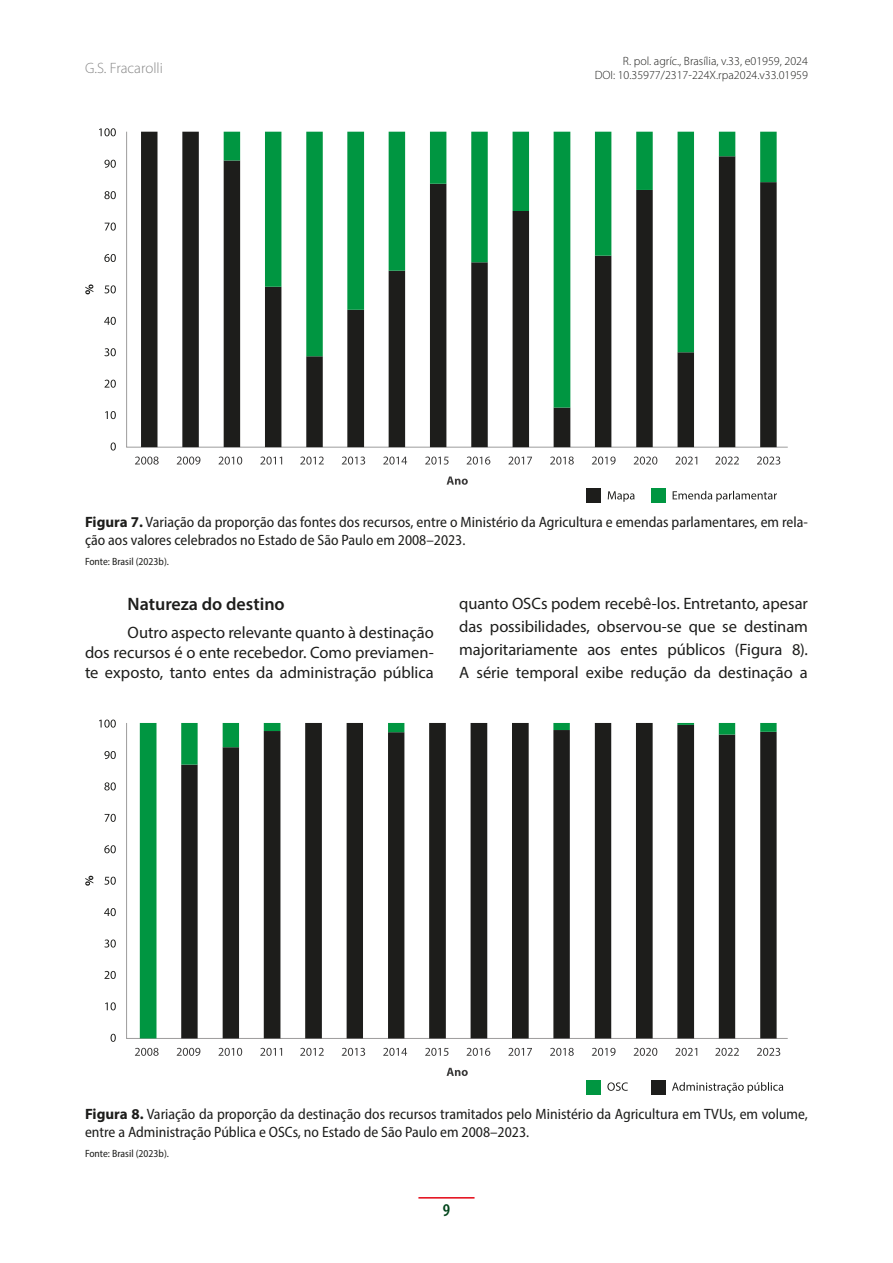
<style>
.page{position:relative;width:893px;height:1263px;background:#fff}
.page>*{position:absolute;margin:0;border:0;box-sizing:border-box;transform-origin:0 0}
.t1{font:600 18px "Myriad Pro";color:#1d1d1b}
.t2{font:600 condensed 18px "Myriad Pro";color:#00451a}
.t3{font:16.5px/23px "Myriad Pro";letter-spacing:-.005em;color:#1d1d1b;text-align:justify}
.t4{font:semi-condensed 15px/18px "Myriad Pro";color:#1d1d1b}
.t5{font:300 15px "Myriad Pro";color:#878787}
.t6{font:300 12px/14.4px "Myriad Pro";color:#1d1d1b;text-align:right}
.t7{font:semi-condensed 10.5px "Myriad Pro";color:#1d1d1b}
.s1{font-weight:700;font-stretch:normal}
</style>
<div class="page">
<hr style="left:418px;top:1197px;width:57px;height:1px;background:#e30614">
<div style="left:587px;top:489px;width:14px;height:14px;background:#1d1d1b"></div>
<svg style="left:608px;top:491px;width:26px;height:11px"></svg>
<div style="left:651px;top:489px;width:14px;height:14px;background:#009641"></div>
<svg style="left:673px;top:491px;width:104px;height:11px"></svg>
<svg style="left:126px;top:131px;width:662px;height:317px"></svg>
<svg style="left:99px;top:128px;width:17px;height:322px"></svg>
<svg style="left:85px;top:284px;width:8px;height:10px"></svg>
<svg style="left:135px;top:456px;width:24px;height:9px"></svg>
<svg style="left:177px;top:456px;width:23px;height:9px"></svg>
<svg style="left:219px;top:456px;width:23px;height:9px"></svg>
<svg style="left:260px;top:456px;width:22px;height:9px"></svg>
<svg style="left:300px;top:456px;width:24px;height:9px"></svg>
<svg style="left:342px;top:456px;width:23px;height:9px"></svg>
<svg style="left:383px;top:456px;width:24px;height:9px"></svg>
<svg style="left:425px;top:456px;width:24px;height:9px"></svg>
<svg style="left:467px;top:456px;width:23px;height:9px"></svg>
<svg style="left:508px;top:456px;width:24px;height:9px"></svg>
<svg style="left:550px;top:456px;width:24px;height:9px"></svg>
<svg style="left:592px;top:456px;width:24px;height:9px"></svg>
<svg style="left:634px;top:456px;width:23px;height:9px"></svg>
<svg style="left:675px;top:456px;width:22px;height:9px"></svg>
<svg style="left:715px;top:456px;width:24px;height:9px"></svg>
<svg style="left:757px;top:456px;width:23px;height:9px"></svg>
<svg style="left:447px;top:476px;width:21px;height:9px"></svg>
<svg style="left:141px;top:132px;width:636px;height:315px"></svg>
<svg style="left:224px;top:132px;width:553px;height:276px"></svg>
<div style="left:587px;top:1080px;width:14px;height:14px;background:#009641"></div>
<svg style="left:607px;top:1082px;width:21px;height:9px"></svg>
<div style="left:651px;top:1080px;width:14px;height:14px;background:#1d1d1b"></div>
<svg style="left:672px;top:1082px;width:111px;height:11px"></svg>
<svg style="left:126px;top:723px;width:662px;height:316px"></svg>
<svg style="left:99px;top:719px;width:17px;height:323px"></svg>
<svg style="left:85px;top:876px;width:8px;height:10px"></svg>
<svg style="left:135px;top:1048px;width:24px;height:8px"></svg>
<svg style="left:177px;top:1048px;width:23px;height:8px"></svg>
<svg style="left:218px;top:1048px;width:24px;height:8px"></svg>
<svg style="left:260px;top:1048px;width:22px;height:8px"></svg>
<svg style="left:300px;top:1048px;width:24px;height:8px"></svg>
<svg style="left:342px;top:1048px;width:23px;height:8px"></svg>
<svg style="left:383px;top:1048px;width:24px;height:8px"></svg>
<svg style="left:425px;top:1048px;width:23px;height:8px"></svg>
<svg style="left:467px;top:1048px;width:23px;height:8px"></svg>
<svg style="left:508px;top:1048px;width:24px;height:8px"></svg>
<svg style="left:550px;top:1048px;width:24px;height:8px"></svg>
<svg style="left:592px;top:1048px;width:24px;height:8px"></svg>
<svg style="left:634px;top:1048px;width:23px;height:8px"></svg>
<svg style="left:675px;top:1048px;width:22px;height:8px"></svg>
<svg style="left:715px;top:1048px;width:24px;height:8px"></svg>
<svg style="left:757px;top:1048px;width:23px;height:8px"></svg>
<svg style="left:447px;top:1068px;width:21px;height:8px"></svg>
<svg style="left:140px;top:723px;width:637px;height:315px"></svg>
<p class="t5" style="left:85px;top:59px;width:79px">G.S. Fracarolli</p>
<p class="t6" style="left:595px;top:54px;width:215px">R. pol. agríc., Brasília, v.33, e01959, 2024<br>DOI: 10.35977/2317-224X.rpa2024.v33.01959</p>
<p class="t4" style="left:85px;top:513px;width:724px"><span class="s1">Figura 7.</span> Variação da proporção das fontes dos recursos, entre o Ministério da Agricultura e emendas parlamentares, em rela&shy;ção aos valores celebrados no Estado de São Paulo em 2008–2023.</p>
<p class="t7" style="left:85px;top:555px;width:86px">Fonte: Brasil (2023b).</p>
<p class="t1" style="left:128px;top:592px;width:159px">Natureza do destino</p>
<p class="t3" style="left:85px;top:622px;width:350px;line-height:19.8px;text-indent:43px">Outro aspecto relevante quanto à destinação dos recursos é o ente recebedor. Como previamen&shy;te exposto, tanto entes da administração pública</p>
<p class="t3" style="left:459px;top:591px;width:350px">quanto OSCs podem recebê-los. Entretanto, apesar das possibilidades, observou-se que se destinam majoritariamente aos entes públicos (Figura 8).<br>A série temporal exibe redução da destinação a</p>
<p class="t4" style="left:85px;top:1104px;width:724px"><span class="s1">Figura 8.</span> Variação da proporção da destinação dos recursos tramitados pelo Ministério da Agricultura em TVUs, em volume, entre a Administração Pública e OSCs, no Estado de São Paulo em 2008–2023.</p>
<p class="t7" style="left:85px;top:1147px;width:86px">Fonte: Brasil (2023b).</p>
<p class="t2" style="left:443px;top:1200px;width:9px">9</p>
</div>
